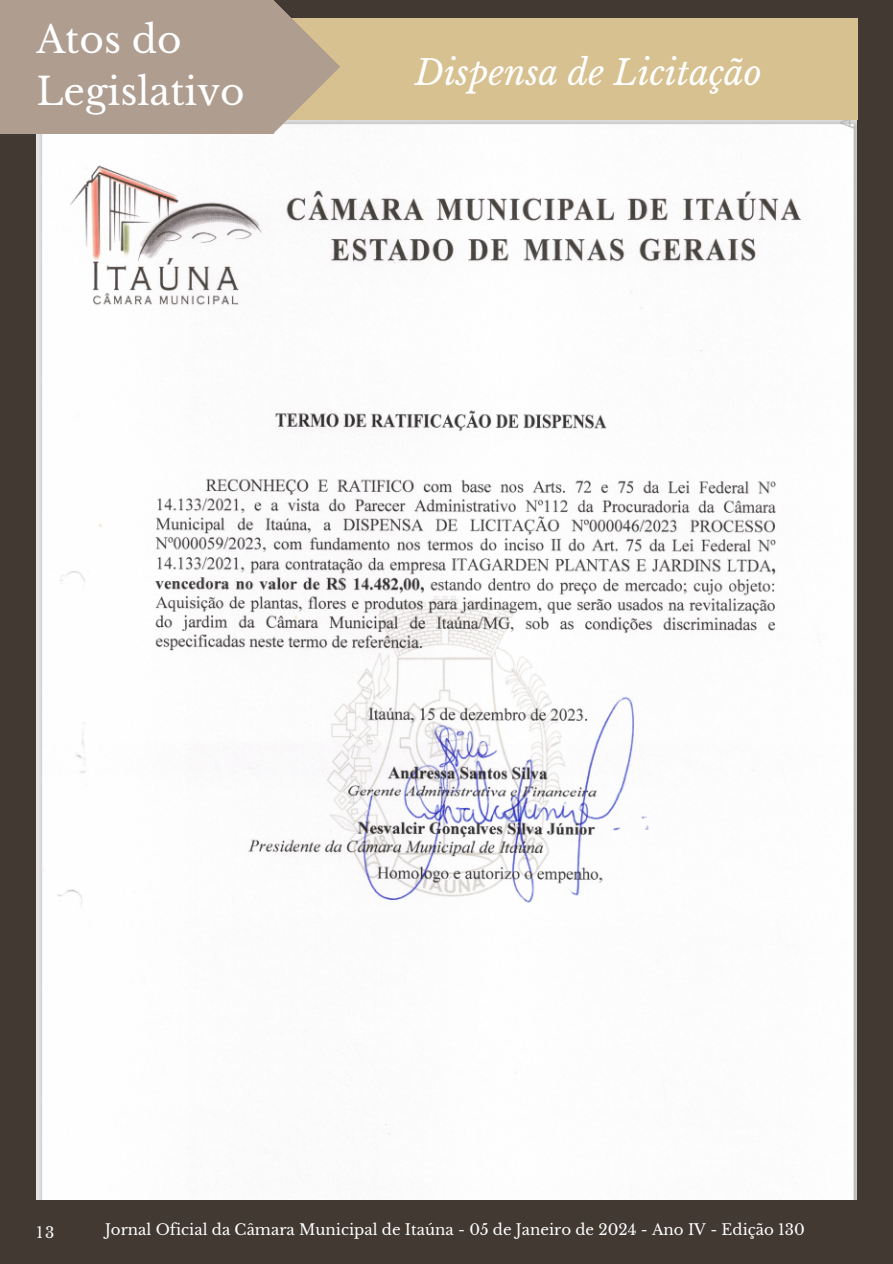
<style>
.page{position:relative;width:893px;height:1264px;background:#fff}
.page>*{position:absolute;margin:0;border:0;box-sizing:border-box;transform-origin:0 0}
.t1{font:37.5px/51.8px "Libre Baskerville";color:#fff}
.t2{font:italic 34.35px "Libre Baskerville";color:#fff}
.t3{font:15px "Libre Baskerville";color:#fff}
.t4{font:15px "Libre Baskerville";color:#fdfdfd}
</style>
<div class="page">
<div style="left:0;top:0;width:892px;height:1263px;background:#413932"></div>
<img style="left:36px;top:120px;width:820px;height:1079px">
<div style="left:0;top:0;width:274px;height:134px;background:#af9d90"></div>
<div style="left:275px;top:18px;width:583px;height:102px;background:#d7c190"></div>
<svg style="left:274px;top:1px;width:66px;height:133px"></svg>
<p class="t1" style="left:36px;top:14px;width:210px">Atos do<br>Legislativo</p>
<p class="t2" style="left:415px;top:51px;width:348px">Dispensa de Licitação</p>
<p class="t4" style="left:36px;top:1223px;width:20px">13</p>
<p class="t3" style="left:105px;top:1219px;width:701px">Jornal Oficial da Câmara Municipal de Itaúna - 05 de Janeiro de 2024 - Ano IV - Edição 130</p>
</div>
